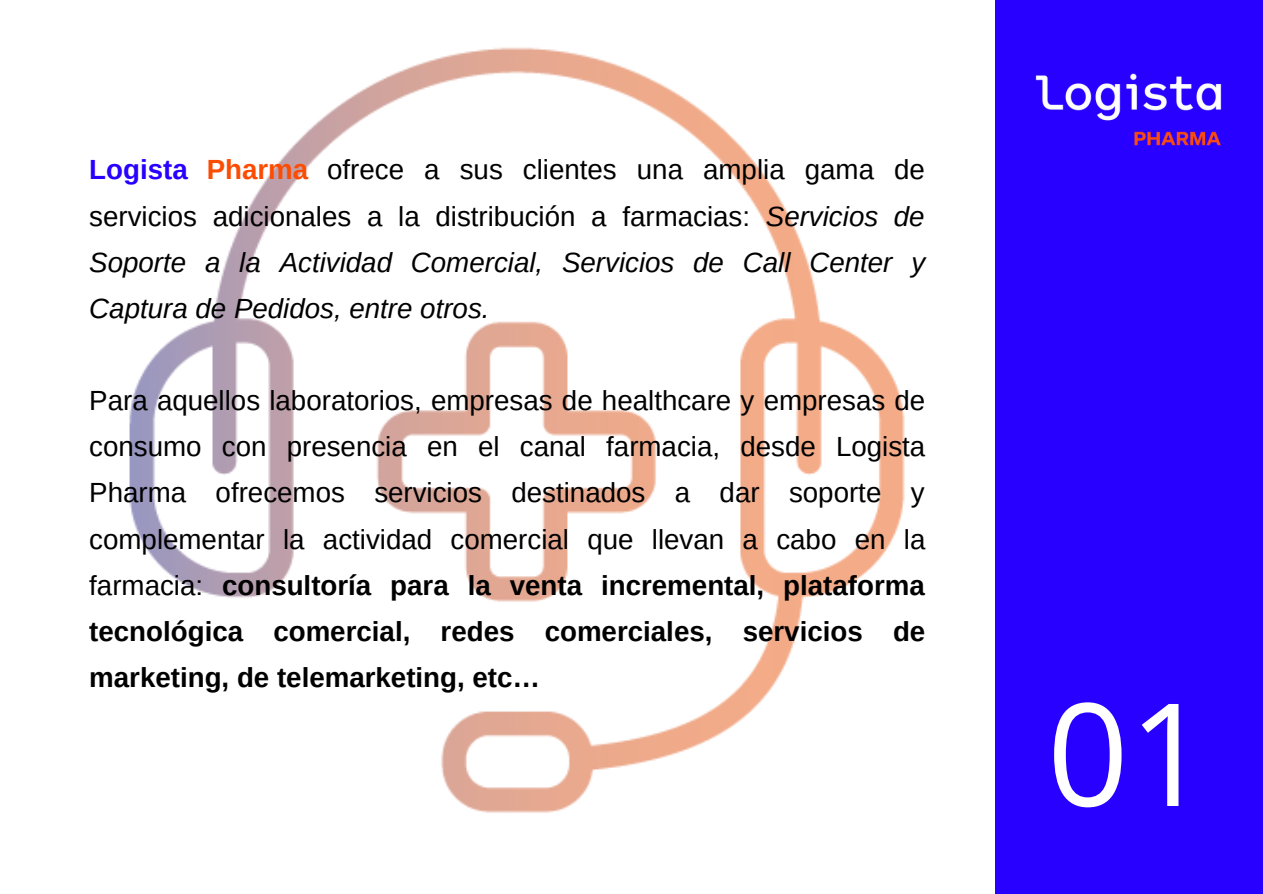
<style>
.page{position:relative;width:1263px;height:894px;background:#fff}
.page>*{position:absolute;margin:0;border:0;box-sizing:border-box;transform-origin:0 0}
.t1{font:142.8px "Open Sans";color:#fff}
.t2{font:27.75px/46px "Arimo";color:#000;text-align:justify}
.t3{font:italic 27.75px/46px "Arimo";color:#000;text-align:justify}
.s1{font-weight:700;font-style:normal;color:#2800ff}
.s2{font-weight:700;font-style:normal;color:#fc4c02}
.s3{font-style:normal}
.s4{font-weight:700}
</style>
<div class="page">
<div style="left:995px;top:0;width:267px;height:893px;background:#2800ff"></div>
<img style="left:1035px;top:73px;width:187px;height:73px">
<img style="left:129px;top:47px;width:776px;height:766px">
<p class="t3" style="left:89px;top:147px;width:837px"><span class="s1">Logista</span> <span class="s2">Pharma</span> <span class="s3">ofrece a sus clientes una amplia gama de servicios adicionales a la distribución a farmacias:</span> Servicios de Soporte a la Actividad Comercial, Servicios de Call Center y Captura de Pedidos, entre otros.</p>
<p class="t2" style="left:89px;top:377px;width:838px">Para aquellos laboratorios, empresas de healthcare y empresas de consumo con presencia en el canal farmacia, desde Logista Pharma ofrecemos servicios destinados a dar soporte y complementar la actividad comercial que llevan a cabo en la farmacia: <span class="s4">consultoría para la venta incremental, plataforma tecnológica comercial, redes comerciales, servicios de marketing, de telemarketing, etc…</span></p>
<h1 class="t1" style="left:1047px;top:653px;width:165px">01</h1>
</div>
